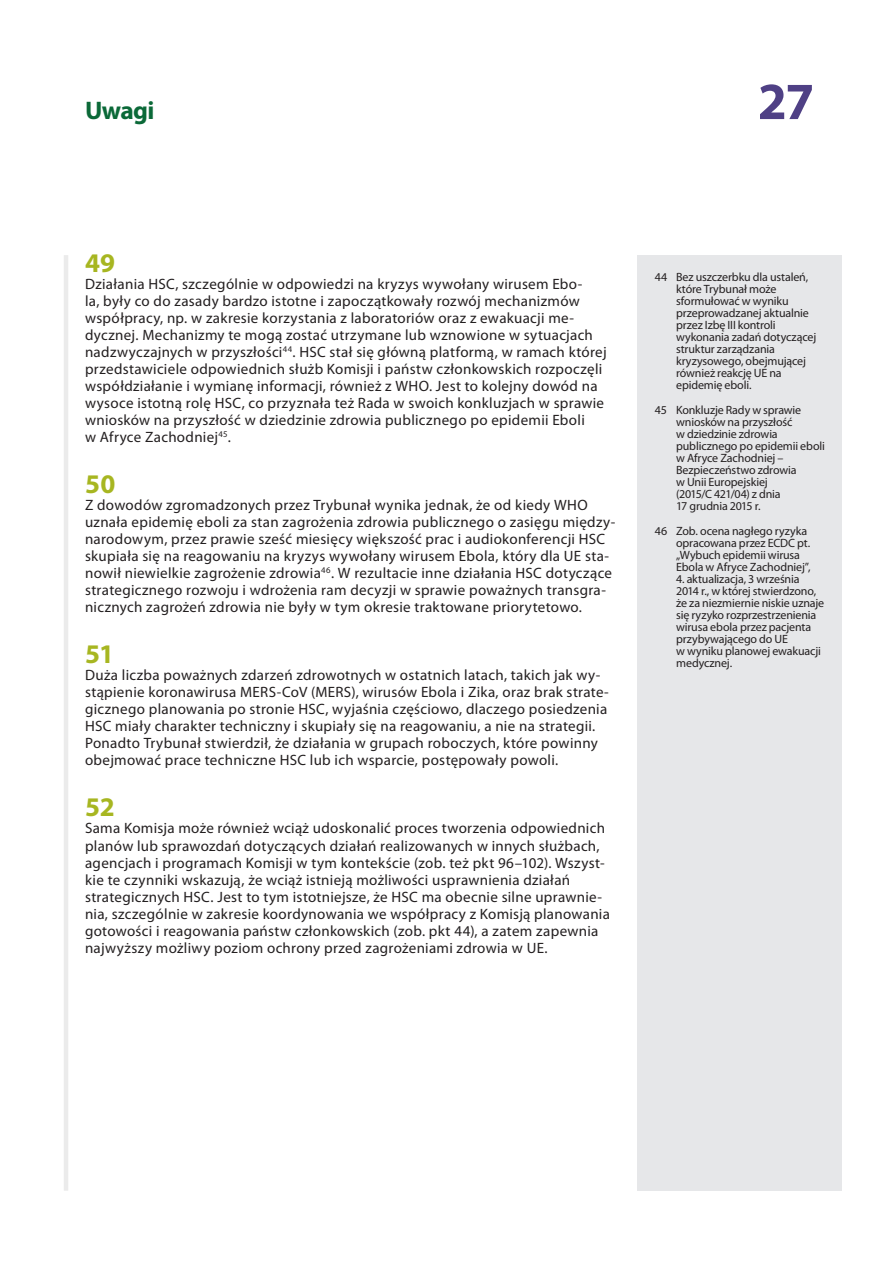
<style>
.page{position:relative;width:893px;height:1263px;background:#fff}
.page>*{position:absolute;margin:0;border:0;box-sizing:border-box;transform-origin:0 0}
.t1{font:700 52.5px "Myriad Pro";color:#4f4085}
.E_05_-_CHAP__1__TEXT{font:700 27px "Myriad Pro";color:#a7b621}
.t2{font:700 25.5px "Myriad Pro";letter-spacing:-.025em;color:#0b6938}
.E_05_-_CHAP__1__TEXT-2{font:15px/17px "Myriad Pro";letter-spacing:.02em;color:#231f20}
.E_08_-_CHAP__FOOTNOT{font:12px/12px "Myriad Pro";letter-spacing:-.01em;color:#231f20}
</style>
<div class="page">
<hr style="left:64px;top:255px;width:4px;height:936px;background:#ebebeb">
<div style="left:638px;top:255px;width:204px;height:936px;background:#e6e7e9"></div>
<h3 class="t2" style="left:85px;top:96px;width:71px">Uwagi</h3>
<h1 class="t1" style="left:758px;top:72px;width:58px">27</h1>
<p class="E_05_-_CHAP__1__TEXT" style="left:85px;top:248px;width:32px">49</p>
<p class="E_05_-_CHAP__1__TEXT-2" style="left:85px;top:276px;width:523px">Działania HSC, szczególnie w odpowiedzi na kryzys wywołany wirusem Ebo-<br>la, były co do zasady bardzo istotne i zapoczątkowały rozwój mechanizmów współpracy, np. w zakresie korzystania z laboratoriów oraz z ewakuacji me&shy;dycznej. Mechanizmy te mogą zostać utrzymane lub wznowione w sytuacjach nadzwyczajnych w przyszłości<sup>44</sup>. HSC stał się główną platformą, w ramach której przedstawiciele odpowiednich służb Komisji i państw członkowskich rozpoczęli współdziałanie i wymianę informacji, również z WHO. Jest to kolejny dowód na wysoce istotną rolę HSC, co przyznała też Rada w swoich konkluzjach w sprawie wniosków na przyszłość w dziedzinie zdrowia publicznego po epidemii Eboli<br>w Afryce Zachodniej<sup>45</sup>.</p>
<p class="E_05_-_CHAP__1__TEXT" style="left:85px;top:469px;width:32px">50</p>
<p class="E_05_-_CHAP__1__TEXT-2" style="left:85px;top:497px;width:532px">Z dowodów zgromadzonych przez Trybunał wynika jednak, że od kiedy WHO uznała epidemię eboli za stan zagrożenia zdrowia publicznego o zasięgu między&shy;narodowym, przez prawie sześć miesięcy większość prac i audiokonferencji HSC skupiała się na reagowaniu na kryzys wywołany wirusem Ebola, który dla UE sta&shy;nowił niewielkie zagrożenie zdrowia<sup>46</sup>. W rezultacie inne działania HSC dotyczące strategicznego rozwoju i wdrożenia ram decyzji w sprawie poważnych transgra&shy;nicznych zagrożeń zdrowia nie były w tym okresie traktowane priorytetowo.</p>
<p class="E_05_-_CHAP__1__TEXT" style="left:85px;top:639px;width:31px">51</p>
<p class="E_05_-_CHAP__1__TEXT-2" style="left:85px;top:667px;width:525px">Duża liczba poważnych zdarzeń zdrowotnych w ostatnich latach, takich jak wy&shy;stąpienie koronawirusa MERS-CoV (MERS), wirusów Ebola i Zika, oraz brak strate&shy;gicznego planowania po stronie HSC, wyjaśnia częściowo, dlaczego posiedzenia HSC miały charakter techniczny i skupiały się na reagowaniu, a nie na strategii.<br>Ponadto Trybunał stwierdził, że działania w grupach roboczych, które powinny obejmować prace techniczne HSC lub ich wsparcie, postępowały powoli.</p>
<p class="E_05_-_CHAP__1__TEXT" style="left:85px;top:792px;width:31px">52</p>
<p class="E_05_-_CHAP__1__TEXT-2" style="left:85px;top:820px;width:526px">Sama Komisja może również wciąż udoskonalić proces tworzenia odpowiednich planów lub sprawozdań dotyczących działań realizowanych w innych służbach, agencjach i programach Komisji w tym kontekście (zob. też pkt 96–102). Wszyst&shy;kie te czynniki wskazują, że wciąż istnieją możliwości usprawnienia działań strategicznych HSC. Jest to tym istotniejsze, że HSC ma obecnie silne uprawnie&shy;nia, szczególnie w zakresie koordynowania we współpracy z Komisją planowania gotowości i reagowania państw członkowskich (zob. pkt 44), a zatem zapewnia najwyższy możliwy poziom ochrony przed zagrożeniami zdrowia w UE.</p>
<p class="E_08_-_CHAP__FOOTNOT" style="left:676px;top:271px;width:142px;text-indent:-21px">44 Bez uszczerbku dla ustaleń, które Trybunał może sformułować w wyniku przeprowadzanej aktualnie przez Izbę III kontroli wykonania zadań dotyczącej struktur zarządzania kryzysowego, obejmującej również reakcję UE na epidemię eboli.</p>
<p class="E_08_-_CHAP__FOOTNOT" style="left:676px;top:404px;width:150px;text-indent:-21px">45 Konkluzje Rady w sprawie wniosków na przyszłość<br>w dziedzinie zdrowia publicznego po epidemii eboli w Afryce Zachodniej –<br>Bezpieczeństwo zdrowia<br>w Unii Europejskiej<br>(2015/C 421/04) z dnia<br>17 grudnia 2015 r.</p>
<p class="E_08_-_CHAP__FOOTNOT" style="left:676px;top:525px;width:136px;text-indent:-21px">46 Zob. ocena nagłego ryzyka opracowana przez ECDC pt. „Wybuch epidemii wirusa<br>Ebola w Afryce Zachodniej”,</p>
<p class="E_08_-_CHAP__FOOTNOT" style="left:676px;top:573px;width:150px">4. aktualizacja, 3 września<br>2014 r., w której stwierdzono, że za niezmiernie niskie uznaje się ryzyko rozprzestrzenienia wirusa ebola przez pacjenta przybywającego do UE<br>w wyniku planowej ewakuacji medycznej.</p>
</div>
